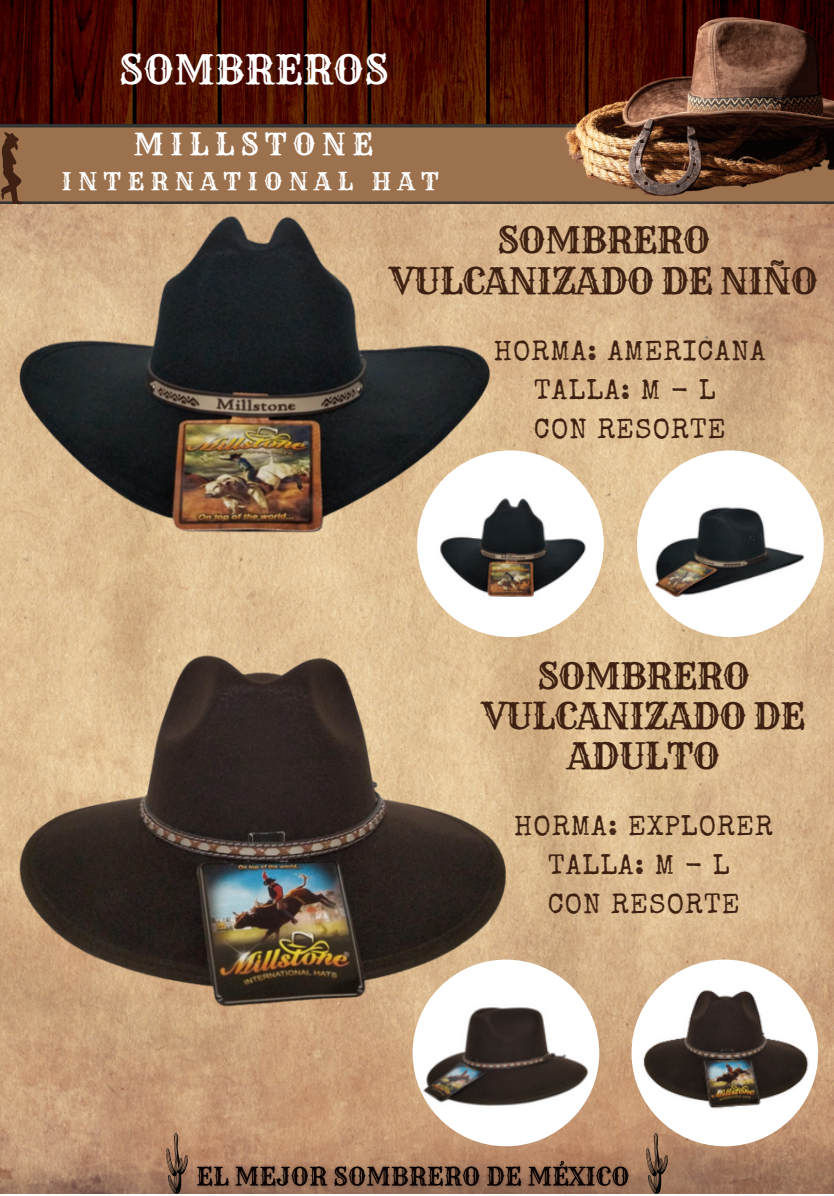
<style>
.page{position:relative;width:834px;height:1196px;background:#fff}
.page>*{position:absolute;margin:0;border:0;box-sizing:border-box;transform-origin:0 0}
.t1{font:40px "Rye";color:#fff}
.t2{font:36px/40.4px "Rye";letter-spacing:-.03em;color:#3e2112;text-align:center}
.t3{font:30px "Rye";letter-spacing:.2em;color:#fff}
.t4{font:28px "Special Elite";letter-spacing:.04em;color:#3e2112}
.t5{font:24px "Rye";letter-spacing:.26em;color:#fff}
</style>
<div class="page">
<img style="left:0;top:0;width:833px;height:1193px">
<svg style="left:166px;top:1132px;width:22px;height:62px"></svg>
<svg style="left:646px;top:1132px;width:22px;height:62px"></svg>
<svg style="left:522px;top:124px;width:33px;height:80px;background:#946c4b"></svg>
<img style="left:555px;top:0;width:278px;height:205px">
<img style="left:190px;top:1154px;width:446px;height:40px">
<img style="left:631px;top:959px;width:187px;height:187px;border-radius:50%">
<img style="left:412px;top:959px;width:187px;height:187px;border-radius:50%">
<img style="left:0;top:615px;width:505px;height:428px">
<img style="left:417px;top:450px;width:187px;height:187px;border-radius:50%">
<img style="left:637px;top:450px;width:186px;height:187px;border-radius:50%">
<img style="left:0;top:110px;width:522px;height:505px">
<p class="t1" style="left:119px;top:44px;width:271px">SOMBREROS</p>
<p class="t3" style="left:133px;top:126px;width:241px">MILLSTONE</p>
<p class="t5" style="left:61px;top:166px;width:379px">INTERNATIONAL HAT</p>
<p class="t2" style="left:389px;top:220px;width:430px">SOMBRERO<br>VULCANIZADO DE NIÑO</p>
<p class="t4" style="left:494px;top:340px;width:273px">HORMA: AMERICANA</p>
<p class="t4" style="left:534px;top:379px;width:183px">TALLA: M - L</p>
<p class="t4" style="left:534px;top:418px;width:193px">CON RESORTE</p>
<p class="t2" style="left:482px;top:655px;width:325px">SOMBRERO<br>VULCANIZADO DE<br>ADULTO</p>
<p class="t4" style="left:514px;top:815px;width:260px">HORMA: EXPLORER</p>
<p class="t4" style="left:548px;top:854px;width:183px">TALLA: M - L</p>
<p class="t4" style="left:548px;top:893px;width:193px">CON RESORTE</p>
</div>
